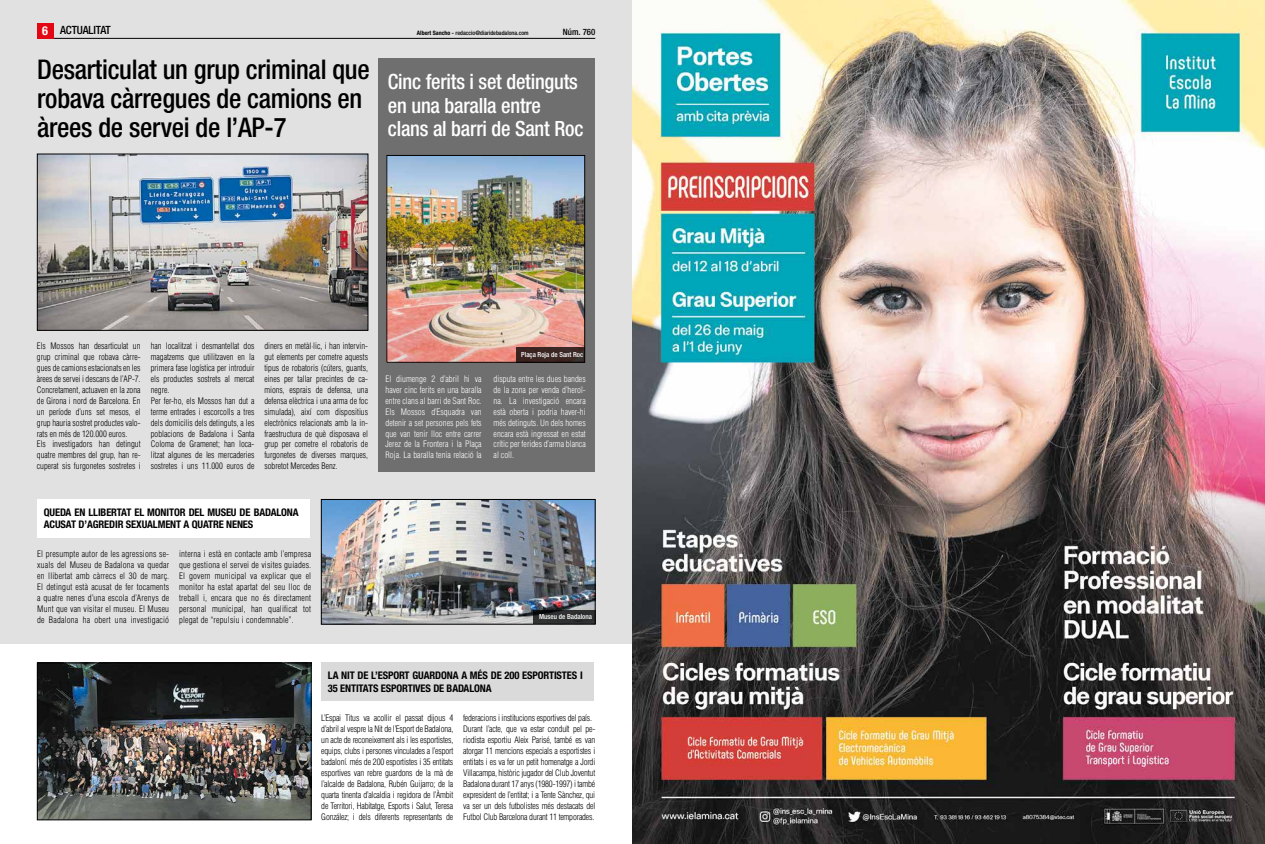
<style>
.page{position:relative;width:1265px;height:844px;background:#fff}
.page>*{position:absolute;margin:0;border:0;box-sizing:border-box;transform-origin:0 0}
.t1{font:500 condensed 27.12px/28.9px "Helvetica Neue";letter-spacing:-.01em;color:#000}
.t2{font:500 condensed 21px/23.6px "Helvetica Neue";letter-spacing:-.01em;color:#fff}
.t3{font:500 condensed 11.38px "Helvetica Neue";letter-spacing:-.01em;color:#000}
.t4{font:700 condensed 10.5px/12.2px "Helvetica Neue";letter-spacing:-.01em;color:#000}
.t5{font:300 condensed 8.75px/10.9px "Helvetica";color:#000;text-align:justify}
.t6{font:300 condensed 8.75px/10.9px "Helvetica";letter-spacing:-.02em;color:#000}
.t7{font:300 condensed 8.75px/10.9px "Helvetica";color:#fff;text-align:justify}
.t8{font:500 condensed 8.75px "Helvetica Neue";color:#000}
.t9{font:500 condensed 7px "Helvetica Neue";color:#fff}
.t10{font:500 condensed 6.04px "Helvetica Neue";color:#000}
.s1{font-weight:700;font-size:12.25px;color:#fff}
.s2{font-weight:700}
</style>
<div class="page">
<div style="left:0;top:0;width:632px;height:643px;background:#e1e1e1"></div>
<hr style="left:37px;top:38px;width:558px;height:1px;background:#000">
<img style="left:632px;top:0;width:633px;height:843px">
<div style="left:37px;top:24px;width:17px;height:15px;background:#e30613"></div>
<div style="left:378px;top:58px;width:217px;height:414px;background:#706f6f"></div>
<img style="left:389px;top:157px;width:194px;height:203px">
<div style="left:387px;top:155px;width:198px;height:207px;border:1px solid #000"></div>
<img style="left:39px;top:156px;width:327px;height:172px">
<div style="left:516px;top:347px;width:69px;height:15px;background:#3b2623"></div>
<div style="left:321px;top:662px;width:273px;height:38px;background:#dadada"></div>
<img style="left:323px;top:501px;width:270px;height:121px">
<div style="left:321px;top:499px;width:274px;height:125px;border:1px solid #000"></div>
<img style="left:39px;top:664px;width:270px;height:153px">
<div style="left:37px;top:662px;width:274px;height:157px;border:1px solid #000"></div>
<svg style="left:533px;top:610px;width:62px;height:13px"></svg>
<div style="left:37px;top:499px;width:273px;height:38px;background:#fff"></div>
<h3 class="t3" style="left:42px;top:24px;width:70px"><span class="s1">6</span> ACTUALITAT</h3>
<p class="t10" style="left:417px;top:29px;width:113px"><span class="s2">Albert Sancho -</span> redaccio@diaridebadalona.com</p>
<p class="t8" style="left:563px;top:27px;width:34px">Núm. 760</p>
<h1 class="t1" style="left:37px;top:55px;width:334px">Desarticulat un grup criminal que robava càrregues de camions en àrees de servei de l’AP-7</h1>
<h2 class="t2" style="left:388px;top:69px;width:197px">Cinc ferits i set detinguts en una baralla entre clans al barri de Sant Roc</h2>
<p class="t5" style="left:37px;top:340px;width:105px;text-align:left">Els Mossos han desarticulat un grup criminal que robava càrre&shy;gues de camions estacionats en les àrees de servei i descans de l’AP-7.<br>Concretament, actuaven en la zona de Girona i nord de Barcelona. En un període d’uns set mesos, el grup hauria sostret productes valo&shy;rats en més de 120.000 euros.<br>Els investigadors han detingut quatre membres del grup, han re&shy;cuperat sis furgonetes sostretes i</p>
<p class="t5" style="left:151px;top:340px;width:105px;text-align:left">han localitzat i desmantellat dos magatzems que utilitzaven en la primera fase logística per introduir els productes sostrets al mercat negre.<br>Per fer-ho, els Mossos han dut a terme entrades i escorcolls a tres dels domicilis dels detinguts, a les poblacions de Badalona i Santa<br>Coloma de Gramenet; han loca&shy;litzat algunes de les mercaderies sostretes i uns 11.000 euros de</p>
<p class="t5" style="left:264px;top:340px;width:105px">diners en metàl·lic, i han intervin&shy;gut elements per cometre aquests tipus de robatoris (cúters, guants, eines per tallar precintes de ca&shy;mions, esprais de defensa, una defensa elèctrica i una arma de foc simulada), així com dispositius electrònics relacionats amb la in&shy;fraestructura de què disposava el grup per cometre el robatoris de furgonetes de diverses marques, sobretot Mercedes Benz.</p>
<p class="t4" style="left:44px;top:506px;width:256px">QUEDA EN LLIBERTAT EL MONITOR DEL MUSEU DE BADALONA<br>ACUSAT D’AGREDIR SEXUALMENT A QUATRE NENES</p>
<p class="t5" style="left:37px;top:548px;width:133px">El presumpte autor de les agressions se&shy;xuals del Museu de Badalona va quedar en llibertat amb càrrecs el 30 de març.<br>El detingut està acusat de fer tocaments a quatre nenes d’una escola d’Arenys de Munt que van visitar el museu. El Museu de Badalona ha obert una investigació</p>
<p class="t5" style="left:179px;top:548px;width:134px">interna i està en contacte amb l’empresa que gestiona el servei de visites guiades.<br>El govern municipal va explicar que el monitor ha estat apartat del seu lloc de treball i, encara que no és directament personal municipal, han qualificat tot plegat de “repulsiu i condemnable”.</p>
<p class="t7" style="left:386px;top:373px;width:98px">El diumenge 2 d’abril hi va haver cinc ferits en una baralla entre clans al barri de Sant Roc.<br>Els Mossos d’Esquadra van detenir a set persones pels fets que van tenir lloc entre carrer Jerez de la Frontera i la Plaça Roja. La baralla tenia relació la</p>
<p class="t9" style="left:521px;top:350px;width:64px">Plaça Roja de Sant Roc</p>
<p class="t7" style="left:494px;top:373px;width:94px">disputa entre les dues bandes de la zona per venda d’heroï&shy;na. La investigació encara està oberta i podria haver-hi més detinguts. Un dels homes encara està ingressat en estat crític per ferides d’arma blanca al coll.</p>
<p class="t9" style="left:539px;top:612px;width:54px">Museu de Badalona</p>
<p class="t4" style="left:328px;top:669px;width:256px">LA NIT DE L’ESPORT GUARDONA A MÉS DE 200 ESPORTISTES I<br>35 ENTITATS ESPORTIVES DE BADALONA</p>
<p class="t5" style="left:321px;top:712px;width:133px">L’Espai Titus va acollir el passat dijous 4 d’abril al vespre la Nit de l’Esport de Badalona, un acte de reconeixement als i les esportistes, equips, clubs i persones vinculades a l’esport badaloní. més de 200 esportistes i 35 entitats esportives van rebre guardons de la mà de l’alcalde de Badalona, Rubén Guijarro; de la quarta tinenta d’alcaldia i regidora de l’Àmbit de Territori, Habitatge, Esports i Salut, Teresa González; i dels diferents representants de</p>
<p class="t6" style="left:463px;top:712px;width:134px">federacions i institucions esportives del país.<br>Durant l’acte, que va estar conduït pel pe&shy;riodista esportiu Aleix Parisé, també es van atorgar 11 mencions especials a esportistes i entitats i es va fer un petit homenatge a Jordi Villacampa, històric jugador del Club Joventut Badalona durant 17 anys (1980-1997) i també expresident de l’entitat; i a Tente Sànchez, qui va ser un dels futbolistes més destacats del Futbol Club Barcelona durant 11 temporades.</p>
</div>
